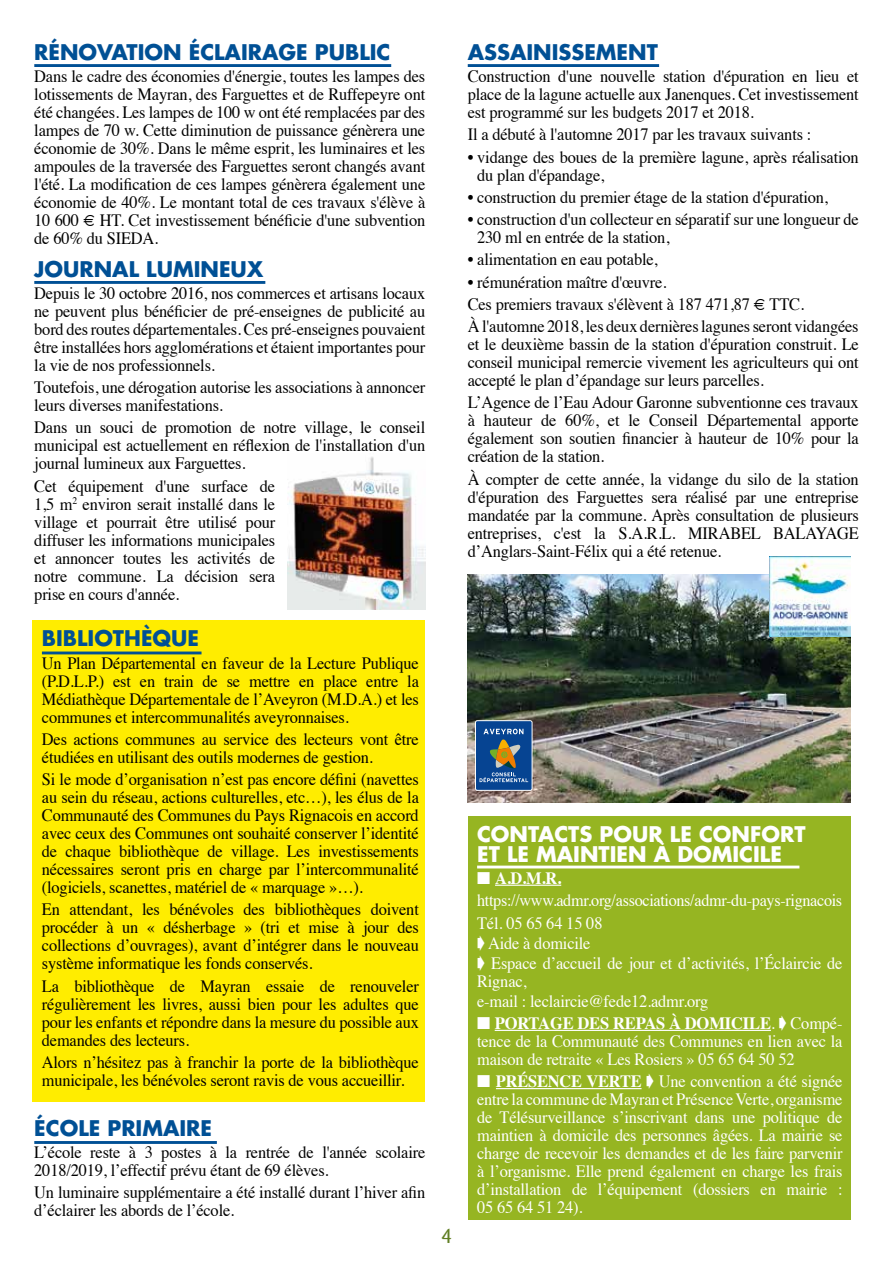
<style>
.page{position:relative;width:893px;height:1263px;background:#fff}
.page>*{position:absolute;margin:0;border:0;box-sizing:border-box;transform-origin:0 0}
.t1{font:700 21px "Futura Std";color:#005095}
.t2{font:700 21px/19.5px "Futura Std";color:#fff}
.t3{font:18px "Arquitectura";color:#607e23;scale:1.5 1}
.t4{font:17.25px/18px "Times";letter-spacing:-.01em;color:#000;text-align:justify;scale:.95 1}
.t5{font:17.25px/18px "Times";letter-spacing:-.01em;color:#fff;scale:.95 1}
.t6{font:17.25px/18px "Times";letter-spacing:-.01em;color:#fff;text-align:justify;scale:.96 1}
.t7{font:17.25px/22.2px "Times";letter-spacing:-.01em;color:#fff;scale:.94 1}
.s1{font-weight:700}
</style>
<div class="page">
<div style="left:468px;top:816px;width:382px;height:403px;background:#96b522"></div>
<div style="left:33px;top:620px;width:392px;height:481px;background:#ffed00"></div>
<hr style="left:495px;top:885px;width:66px;height:1px;background:#fff">
<hr style="left:495px;top:1030px;width:276px;height:1px;background:#fff">
<hr style="left:496px;top:1088px;width:145px;height:1px;background:#fff">
<hr style="left:34px;top:64px;width:357px;height:3px;background:#005095">
<hr style="left:477px;top:865px;width:322px;height:3px;background:#fff">
<hr style="left:34px;top:1141px;width:183px;height:3px;background:#005095">
<hr style="left:34px;top:281px;width:231px;height:3px;background:#005095">
<hr style="left:42px;top:651px;width:160px;height:3px;background:#005095">
<hr style="left:468px;top:64px;width:191px;height:3px;background:#005095">
<img style="left:288px;top:457px;width:137px;height:152px">
<img style="left:468px;top:574px;width:382px;height:228px">
<img style="left:770px;top:557px;width:80px;height:79px">
<svg style="left:475px;top:720px;width:58px;height:71px;background:#3a6392"></svg>
<p class="t1" style="left:34px;top:38px;width:358px">RÉNOVATION ÉCLAIRAGE PUBLIC</p>
<p class="t4" style="left:34px;top:66px;width:413px">Dans le cadre des économies d'énergie, toutes les lampes des lotissements de Mayran, des Farguettes et de Ruffepeyre ont été changées. Les lampes de 100 w ont été remplacées par des lampes de 70 w. Cette diminution de puissance génèrera une économie de 30%. Dans le même esprit, les luminaires et les ampoules de la traversée des Farguettes seront changés avant l'été. La modification de ces lampes génèrera également une économie de 40%. Le montant total de ces travaux s'élève à 10 600 € HT. Cet investissement bénéficie d'une subvention de 60% du SIEDA.</p>
<p class="t1" style="left:34px;top:255px;width:231px">JOURNAL LUMINEUX</p>
<p class="t4" style="left:34px;top:283px;width:413px">Depuis le 30 octobre 2016, nos commerces et artisans locaux ne peuvent plus bénéficier de pré-enseignes de publicité au bord des routes départementales. Ces pré-enseignes pouvaient être installées hors agglomérations et étaient importantes pour la vie de nos professionnels.</p>
<p class="t4" style="left:34px;top:377px;width:413px">Toutefois, une dérogation autorise les associations à annoncer leurs diverses manifestations.</p>
<p class="t4" style="left:34px;top:417px;width:413px">Dans un souci de promotion de notre village, le conseil municipal est actuellement en réflexion de l'installation d'un journal lumineux aux Farguettes.</p>
<p class="t4" style="left:34px;top:475px;width:255px">Cet équipement d'une surface de 1,5 m<sup>2</sup> environ serait installé dans le village et pourrait être utilisé pour diffuser les informations municipales et annoncer toutes les activités de notre commune. La décision sera prise en cours d'année.</p>
<p class="t1" style="left:42px;top:625px;width:159px">BIBLIOTHÈQUE</p>
<p class="t4" style="left:42px;top:652px;width:398px">Un Plan Départemental en faveur de la Lecture Publique (P.D.L.P.) est en train de se mettre en place entre la Médiathèque Départementale de l’Aveyron (M.D.A.) et les communes et intercommunalités aveyronnaises.</p>
<p class="t4" style="left:42px;top:729px;width:398px">Des actions communes au service des lecteurs vont être étudiées en utilisant des outils modernes de gestion.</p>
<p class="t4" style="left:42px;top:769px;width:398px">Si le mode d’organisation n’est pas encore défini (navettes au sein du réseau, actions culturelles, etc…), les élus de la Communauté des Communes du Pays Rignacois en accord avec ceux des Communes ont souhaité conserver l’identité de chaque bibliothèque de village. Les investissements nécessaires seront pris en charge par l’intercommunalité (logiciels, scanettes, matériel de « marquage »…).</p>
<p class="t4" style="left:42px;top:899px;width:398px">En attendant, les bénévoles des bibliothèques doivent procéder à un « désherbage » (tri et mise à jour des collections d’ouvrages), avant d’intégrer dans le nouveau système informatique les fonds conservés.</p>
<p class="t4" style="left:42px;top:975px;width:398px">La bibliothèque de Mayran essaie de renouveler régulièrement les livres, aussi bien pour les adultes que pour les enfants et répondre dans la mesure du possible aux demandes des lecteurs.</p>
<p class="t4" style="left:42px;top:1052px;width:398px">Alors n’hésitez pas à franchir la porte de la bibliothèque municipale, les bénévoles seront ravis de vous accueillir.</p>
<p class="t1" style="left:34px;top:1114px;width:179px">ÉCOLE PRIMAIRE</p>
<p class="t4" style="left:34px;top:1141px;width:413px">L’école reste à 3 postes à la rentrée de l'année scolaire<br>2018/2019, l’effectif prévu étant de 69 élèves.</p>
<p class="t4" style="left:34px;top:1182px;width:413px">Un luminaire supplémentaire a été installé durant l’hiver afin d’éclairer les abords de l’école.</p>
<p class="t1" style="left:468px;top:38px;width:192px">ASSAINISSEMENT</p>
<p class="t4" style="left:468px;top:66px;width:413px">Construction d'une nouvelle station d'épuration en lieu et place de la lagune actuelle aux Janenques. Cet investissement est programmé sur les budgets 2017 et 2018.</p>
<p class="t4" style="left:468px;top:124px;width:363px">Il a débuté à l'automne 2017 par les travaux suivants :</p>
<p class="t4" style="left:477px;top:146px;width:403px;text-indent:-10px">• vidange des boues de la première lagune, après réalisation du plan d'épandage,</p>
<p class="t4" style="left:468px;top:187px;width:381px">• construction du premier étage de la station d'épuration,</p>
<p class="t4" style="left:477px;top:209px;width:403px;text-indent:-10px">• construction d'un collecteur en séparatif sur une longueur de<br>230 ml en entrée de la station,</p>
<p class="t4" style="left:468px;top:249px;width:201px">• alimentation en eau potable,</p>
<p class="t4" style="left:468px;top:269px;width:413px;line-height:22.2px;text-align:left">• rémunération maître d'œuvre.<br>Ces premiers travaux s'élèvent à 187 471,87 € TTC.<br>À l'automne 2018, les deux dernières lagunes seront vidangées</p>
<p class="t4" style="left:468px;top:334px;width:413px">et le deuxième bassin de la station d'épuration construit. Le conseil municipal remercie vivement les agriculteurs qui ont accepté le plan d’épandage sur leurs parcelles.</p>
<p class="t4" style="left:468px;top:392px;width:413px">L’Agence de l’Eau Adour Garonne subventionne ces travaux à hauteur de 60%, et le Conseil Départemental apporte également son soutien financier à hauteur de 10% pour la création de la station.</p>
<p class="t4" style="left:468px;top:468px;width:413px">À compter de cette année, la vidange du silo de la station d'épuration des Farguettes sera réalisé par une entreprise mandatée par la commune. Après consultation de plusieurs entreprises, c'est la S.A.R.L. MIRABEL BALAYAGE d’Anglars-Saint-Félix qui a été retenue.</p>
<p class="t3" style="left:441px;top:1225px;width:9px">4</p>
<p class="t2" style="left:477px;top:824px;width:330px">CONTACTS POUR LE CONFORT<br>ET LE MAINTIEN À DOMICILE</p>
<p class="t7" style="left:477px;top:866px;width:390px">■ <span class="s1">A.D.M.R. </span>https://www.admr.org/associations/admr-du-pays-rignacois<br>Tél. 05 65 64 15 08</p>
<p class="t5" style="left:477px;top:931px;width:386px;line-height:20.1px">➧ Aide à domicile<br>➧ Espace d’accueil de jour et d’activités, l’Éclaircie de</p>
<p class="t5" style="left:477px;top:969px;width:245px;line-height:20.1px">Rignac,<br>e-mail : leclaircie@fede12.admr.org</p>
<p class="t6" style="left:477px;top:1013px;width:382px">■ <span class="s1">PORTAGE DES REPAS À DOMICILE</span>. ➧ Compé&shy;tence de la Communauté des Communes en lien avec la maison de retraite « Les Rosiers » 05 65 64 50 52</p>
<p class="t5" style="left:477px;top:1071px;width:386px;text-align:justify">■ <span class="s1">PRÉSENCE VERTE</span> ➧ Une convention a été signée entre la commune de Mayran et Présence Verte, organisme de Télésurveillance s’inscrivant dans une politique de maintien à domicile des personnes âgées. La mairie se charge de recevoir les demandes et de les faire parvenir à l’organisme. Elle prend également en charge les frais d’installation de l’équipement (dossiers en mairie :<br>05 65 64 51 24).</p>
</div>
